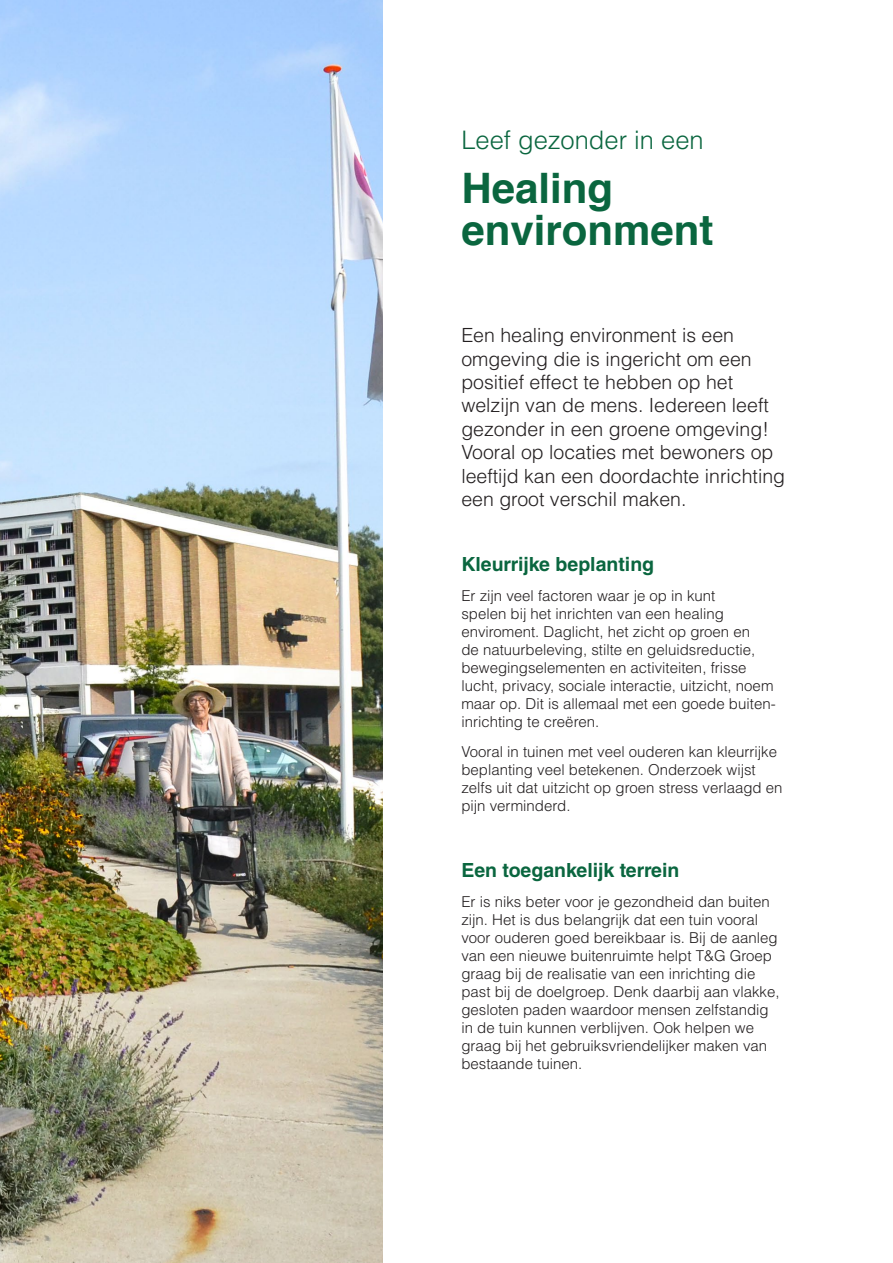
<style>
.page{position:relative;width:893px;height:1263px;background:#fff}
.page>*{position:absolute;margin:0;border:0;box-sizing:border-box;transform-origin:0 0}
.t1{font:700 42px/42px "Helvetica";color:#0a663f}
.t2{font:300 25.5px "Helvetica LT Std";color:#0a663f}
.t3{font:300 19.5px/23.4px "Helvetica LT Std";color:#231f20}
.t4{font:700 19.5px "Helvetica LT Std";color:#0a663f}
.t5{font:300 15px/18px "Helvetica LT Std";color:#231f20}
</style>
<div class="page">
<img style="left:0;top:0;width:383px;height:1263px">
<p class="t2" style="left:461px;top:124px;width:244px">Leef gezonder in een</p>
<p class="t1" style="left:461px;top:168px;width:254px">Healing environment</p>
<p class="t3" style="left:461px;top:323px;width:325px">Een healing environment is een omgeving die is ingericht om een positief effect te hebben op het welzijn van de mens. Iedereen leeft gezonder in een groene omgeving!<br>Vooral op locaties met bewoners op leeftijd kan een doordachte inrichting een groot verschil maken.</p>
<p class="t4" style="left:461px;top:553px;width:194px">Kleurrijke beplanting</p>
<p class="t5" style="left:461px;top:587px;width:316px">Er zijn veel factoren waar je op in kunt<br>spelen bij het inrichten van een healing enviroment. Daglicht, het zicht op groen en<br>de natuurbeleving, stilte en geluidsreductie, bewegingselementen en activiteiten, frisse lucht, privacy, sociale interactie, uitzicht, noem maar op. Dit is allemaal met een goede buiten&shy;inrichting te creëren.</p>
<p class="t5" style="left:461px;top:743px;width:323px">Vooral in tuinen met veel ouderen kan kleurrijke beplanting veel betekenen. Onderzoek wijst zelfs uit dat uitzicht op groen stress verlaagd en pijn verminderd.</p>
<p class="t4" style="left:461px;top:858px;width:220px">Een toegankelijk terrein</p>
<p class="t5" style="left:461px;top:892px;width:320px">Er is niks beter voor je gezondheid dan buiten zijn. Het is dus belangrijk dat een tuin vooral voor ouderen goed bereikbaar is. Bij de aanleg van een nieuwe buitenruimte helpt T&amp;G Groep graag bij de realisatie van een inrichting die past bij de doelgroep. Denk daarbij aan vlakke, gesloten paden waardoor mensen zelfstandig in de tuin kunnen verblijven. Ook helpen we graag bij het gebruiksvriendelijker maken van bestaande tuinen.</p>
</div>
